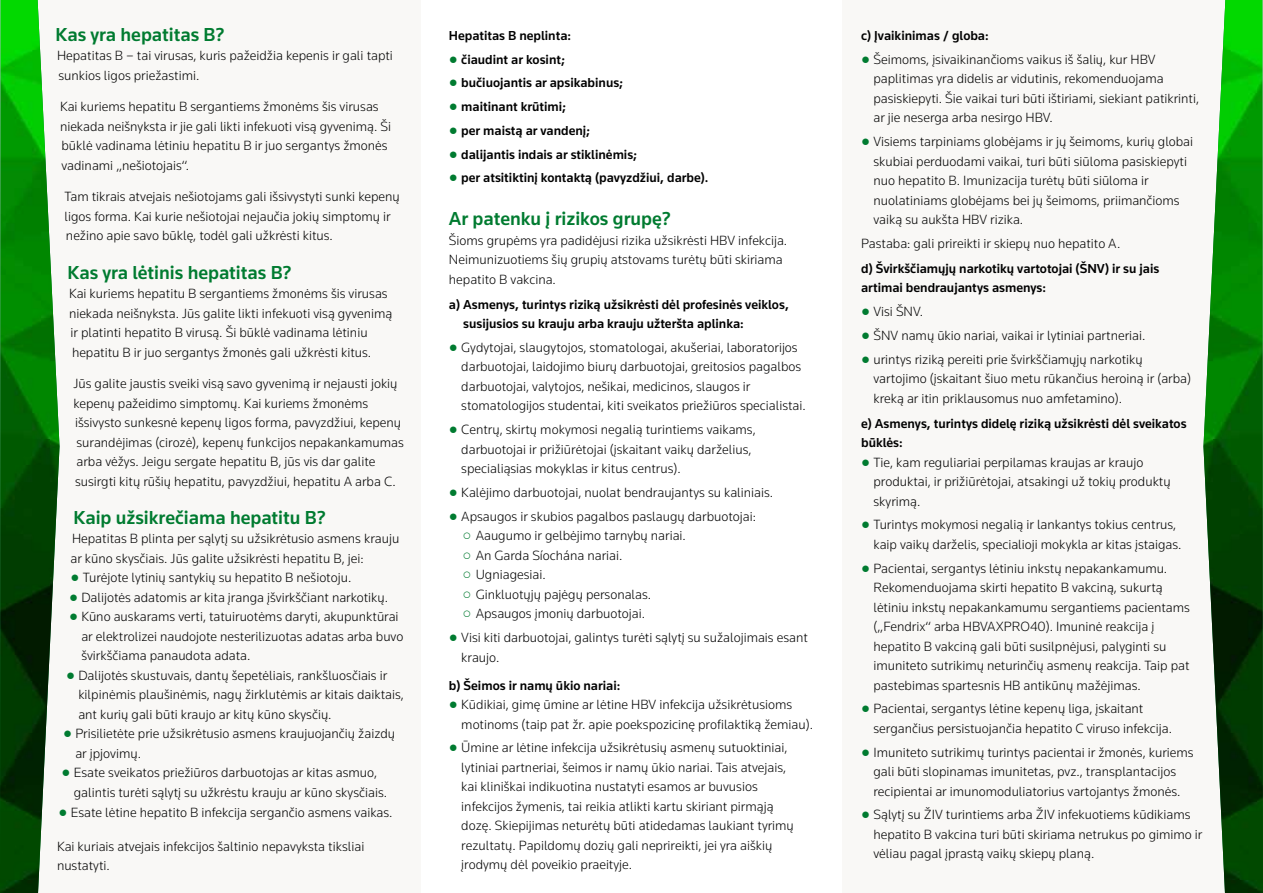
<style>
.page{position:relative;width:1263px;height:893px;background:#fff}
.page>*{position:absolute;margin:0;border:0;box-sizing:border-box;transform-origin:0 0}
.t1{font:500 19.5px "Knowledge";color:#007b30}
.t2{font:300 13.8px/19.5px "Knowledge";color:#000}
.t3{font:500 13.5px/19.5px "Knowledge";color:#000}
.s1{font-family:"Arial";font-weight:400;font-size:15px;color:#007b30}
</style>
<div class="page">
<div style="left:7px;top:0;width:414px;height:893px;background:#f9f8f6"></div>
<div style="left:842px;top:0;width:414px;height:893px;background:#f9f8f6"></div>
<img style="left:0;top:0;width:60px;height:893px">
<img style="left:1203px;top:0;width:60px;height:893px">
<h1 class="t1" style="left:56px;top:22px;width:171px">Kas yra hepatitas B?</h1>
<p class="t2" style="left:57px;top:46px;width:337px">Hepatitas B – tai virusas, kuris pažeidžia kepenis ir gali tapti sunkios ligos priežastimi.</p>
<p class="t2" style="left:60px;top:97px;width:333px">Kai kuriems hepatitu B sergantiems žmonėms šis virusas niekada neišnyksta ir jie gali likti infekuoti visą gyvenimą. Ši būklė vadinama lėtiniu hepatitu B ir juo sergantys žmonės vadinami „nešiotojais“.</p>
<p class="t2" style="left:64px;top:187px;width:337px">Tam tikrais atvejais nešiotojams gali išsivystyti sunki kepenų ligos forma. Kai kurie nešiotojai nejaučia jokių simptomų ir nežino apie savo būklę, todėl gali užkrėsti kitus.</p>
<h1 class="t1" style="left:68px;top:260px;width:226px">Kas yra lėtinis hepatitas B?</h1>
<p class="t2" style="left:69px;top:283px;width:325px">Kai kuriems hepatitu B sergantiems žmonėms šis virusas niekada neišnyksta. Jūs galite likti infekuoti visą gyvenimą ir platinti hepatito B virusą. Ši būklė vadinama lėtiniu hepatitu B ir juo sergantys žmonės gali užkrėsti kitus.</p>
<p class="t2" style="left:73px;top:373px;width:332px">Jūs galite jaustis sveiki visą savo gyvenimą ir nejausti jokių kepenų pažeidimo simptomų. Kai kuriems žmonėms išsivysto sunkesnė kepenų ligos forma, pavyzdžiui, kepenų surandėjimas (cirozė), kepenų funkcijos nepakankamumas arba vėžys. Jeigu sergate hepatitu B, jūs vis dar galite susirgti kitų rūšių hepatitu, pavyzdžiui, hepatitu A arba C.</p>
<h1 class="t1" style="left:74px;top:505px;width:254px">Kaip užsikrečiama hepatitu B?</h1>
<p class="t2" style="left:71px;top:529px;width:330px">Hepatitas B plinta per sąlytį su užsikrėtusio asmens krauju ar kūno skysčiais. Jūs galite užsikrėsti hepatitu B, jei:</p>
<p class="t2" style="left:70px;top:568px;width:282px"><span class="s1">●</span> Turėjote lytinių santykių su hepatito B nešiotoju.</p>
<p class="t2" style="left:69px;top:587px;width:321px"><span class="s1">●</span> Dalijotės adatomis ar kita įranga įšvirkščiant narkotikų.</p>
<p class="t2" style="left:81px;top:607px;width:324px;text-indent:-12px"><span class="s1">●</span> Kūno auskarams verti, tatuiruotėms daryti, akupunktūrai ar elektrolizei naudojote nesterilizuotas adatas arba buvo švirkščiama panaudota adata.</p>
<p class="t2" style="left:78px;top:665px;width:327px;text-indent:-12px"><span class="s1">●</span> Dalijotės skustuvais, dantų šepetėliais, rankšluosčiais ir kilpinėmis plaušinėmis, nagų žirklutėmis ar kitais daiktais, ant kurių gali būti kraujo ar kitų kūno skysčių.</p>
<p class="t2" style="left:75px;top:724px;width:321px;text-indent:-12px"><span class="s1">●</span> Prisilietėte prie užsikrėtusio asmens kraujuojančių žaizdų ar įpjovimų.</p>
<p class="t2" style="left:74px;top:763px;width:315px;text-indent:-12px"><span class="s1">●</span> Esate sveikatos priežiūros darbuotojas ar kitas asmuo, galintis turėti sąlytį su užkrėstu krauju ar kūno skysčiais.</p>
<p class="t2" style="left:58px;top:802px;width:336px"><span class="s1">●</span> Esate lėtine hepatito B infekcija sergančio asmens vaikas.</p>
<p class="t2" style="left:57px;top:836px;width:309px">Kai kuriais atvejais infekcijos šaltinio nepavyksta tiksliai nustatyti.</p>
<p class="t3" style="left:449px;top:25px;width:124px">Hepatitas B neplinta:</p>
<p class="t3" style="left:449px;top:49px;width:118px"><span class="s1">●</span> čiaudint ar kosint;</p>
<p class="t3" style="left:449px;top:73px;width:176px"><span class="s1">●</span> bučiuojantis ar apsikabinus;</p>
<p class="t3" style="left:449px;top:97px;width:119px"><span class="s1">●</span> maitinant krūtimi;</p>
<p class="t3" style="left:449px;top:120px;width:143px"><span class="s1">●</span> per maistą ar vandenį;</p>
<p class="t3" style="left:449px;top:144px;width:190px"><span class="s1">●</span> dalijantis indais ar stiklinėmis;</p>
<p class="t3" style="left:449px;top:168px;width:261px"><span class="s1">●</span> per atsitiktinį kontaktą (pavyzdžiui, darbe).</p>
<h1 class="t1" style="left:449px;top:207px;width:223px">Ar patenku į rizikos grupę?</h1>
<p class="t2" style="left:449px;top:230px;width:340px">Šioms grupėms yra padidėjusi rizika užsikrėsti HBV infekcija.<br>Neimunizuotiems šių grupių atstovams turėtų būti skiriama hepatito B vakcina.</p>
<p class="t3" style="left:463px;top:294px;width:327px;text-indent:-14px">a) Asmenys, turintys riziką užsikrėsti dėl profesinės veiklos, susijusios su krauju arba krauju užteršta aplinka:</p>
<p class="t2" style="left:461px;top:337px;width:346px;text-indent:-12px"><span class="s1">●</span> Gydytojai, slaugytojos, stomatologai, akušeriai, laboratorijos darbuotojai, laidojimo biurų darbuotojai, greitosios pagalbos darbuotojai, valytojos, nešikai, medicinos, slaugos ir stomatologijos studentai, kiti sveikatos priežiūros specialistai.</p>
<p class="t2" style="left:461px;top:420px;width:296px;text-indent:-12px"><span class="s1">●</span> Centrų, skirtų mokymosi negalią turintiems vaikams, darbuotojai ir prižiūrėtojai (įskaitant vaikų darželius, specialiąsias mokyklas ir kitus centrus).</p>
<p class="t2" style="left:449px;top:482px;width:326px"><span class="s1">●</span> Kalėjimo darbuotojai, nuolat bendraujantys su kaliniais.</p>
<p class="t2" style="left:449px;top:506px;width:308px"><span class="s1">●</span> Apsaugos ir skubios pagalbos paslaugų darbuotojai:</p>
<p class="t2" style="left:462px;top:526px;width:225px"><span class="s1">○</span> Aaugumo ir gelbėjimo tarnybų nariai.</p>
<p class="t2" style="left:462px;top:545px;width:162px"><span class="s1">○</span> An Garda Síochána nariai.</p>
<p class="t2" style="left:462px;top:565px;width:85px"><span class="s1">○</span> Ugniagesiai.</p>
<p class="t2" style="left:462px;top:584px;width:190px"><span class="s1">○</span> Ginkluotųjų pajėgų personalas.</p>
<p class="t2" style="left:462px;top:604px;width:184px"><span class="s1">○</span> Apsaugos įmonių darbuotojai.</p>
<p class="t2" style="left:461px;top:627px;width:348px;text-indent:-12px"><span class="s1">●</span> Visi kiti darbuotojai, galintys turėti sąlytį su sužalojimais esant kraujo.</p>
<p class="t3" style="left:449px;top:675px;width:173px">b) Šeimos ir namų ūkio nariai:</p>
<p class="t2" style="left:461px;top:694px;width:353px;text-indent:-12px"><span class="s1">●</span> Kūdikiai, gimę ūmine ar lėtine HBV infekcija užsikrėtusioms motinoms (taip pat žr. apie poekspozicinę profilaktiką žemiau).</p>
<p class="t2" style="left:461px;top:738px;width:334px;text-indent:-12px"><span class="s1">●</span> Ūmine ar lėtine infekcija užsikrėtusių asmenų sutuoktiniai, lytiniai partneriai, šeimos ir namų ūkio nariai. Tais atvejais, kai kliniškai indikuotina nustatyti esamos ar buvusios infekcijos žymenis, tai reikia atlikti kartu skiriant pirmąją dozę. Skiepijimas neturėtų būti atidedamas laukiant tyrimų rezultatų. Papildomų dozių gali neprireikti, jei yra aiškių įrodymų dėl poveikio praeityje.</p>
<p class="t3" style="left:861px;top:26px;width:129px">c) Įvaikinimas / globa:</p>
<p class="t2" style="left:873px;top:49px;width:327px;text-indent:-12px"><span class="s1">●</span> Šeimoms, įsivaikinančioms vaikus iš šalių, kur HBV paplitimas yra didelis ar vidutinis, rekomenduojama pasiskiepyti. Šie vaikai turi būti ištiriami, siekiant patikrinti, ar jie neserga arba nesirgo HBV.</p>
<p class="t2" style="left:873px;top:132px;width:321px;text-indent:-12px"><span class="s1">●</span> Visiems tarpiniams globėjams ir jų šeimoms, kurių globai skubiai perduodami vaikai, turi būti siūloma pasiskiepyti nuo hepatito B. Imunizacija turėtų būti siūloma ir nuolatiniams globėjams bei jų šeimoms, priimančioms vaiką su aukšta HBV rizika.</p>
<p class="t2" style="left:861px;top:233px;width:261px">Pastaba: gali prireikti ir skiepų nuo hepatito A.</p>
<p class="t3" style="left:861px;top:258px;width:300px">d) Švirkščiamųjų narkotikų vartotojai (ŠNV) ir su jais artimai bendraujantys asmenys:</p>
<p class="t2" style="left:861px;top:302px;width:63px"><span class="s1">●</span> Visi ŠNV.</p>
<p class="t2" style="left:861px;top:325px;width:286px"><span class="s1">●</span> ŠNV namų ūkio nariai, vaikai ir lytiniai partneriai.</p>
<p class="t2" style="left:873px;top:349px;width:319px;text-indent:-12px"><span class="s1">●</span> urintys riziką pereiti prie švirkščiamųjų narkotikų vartojimo (įskaitant šiuo metu rūkančius heroiną ir (arba) kreką ar itin priklausomus nuo amfetamino).</p>
<p class="t3" style="left:861px;top:413px;width:327px">e) Asmenys, turintys didelę riziką užsikrėsti dėl sveikatos būklės:</p>
<p class="t2" style="left:873px;top:452px;width:299px;text-indent:-12px"><span class="s1">●</span> Tie, kam reguliariai perpilamas kraujas ar kraujo produktai, ir prižiūrėtojai, atsakingi už tokių produktų skyrimą.</p>
<p class="t2" style="left:873px;top:515px;width:310px;text-indent:-12px"><span class="s1">●</span> Turintys mokymosi negalią ir lankantys tokius centrus, kaip vaikų darželis, specialioji mokykla ar kitas įstaigas.</p>
<p class="t2" style="left:873px;top:558px;width:318px;text-indent:-12px"><span class="s1">●</span> Pacientai, sergantys lėtiniu inkstų nepakankamumu.<br>Rekomenduojama skirti hepatito B vakciną, sukurtą lėtiniu inkstų nepakankamumu sergantiems pacientams („Fendrix“ arba HBVAXPRO40). Imuninė reakcija į hepatito B vakciną gali būti susilpnėjusi, palyginti su imuniteto sutrikimų neturinčių asmenų reakcija. Taip pat pastebimas spartesnis HB antikūnų mažėjimas.</p>
<p class="t2" style="left:873px;top:699px;width:300px;text-indent:-12px"><span class="s1">●</span> Pacientai, sergantys lėtine kepenų liga, įskaitant sergančius persistuojančia hepatito C viruso infekcija.</p>
<p class="t2" style="left:861px;top:742px;width:334px;text-align:center"><span class="s1">●</span> Imuniteto sutrikimų turintys pacientai ir žmonės, kuriems gali būti slopinamas imunitetas, pvz., transplantacijos recipientai ar imunomoduliatorius vartojantys žmonės.</p>
<p class="t2" style="left:873px;top:805px;width:330px;text-indent:-12px"><span class="s1">●</span> Sąlytį su ŽIV turintiems arba ŽIV infekuotiems kūdikiams hepatito B vakcina turi būti skiriama netrukus po gimimo ir vėliau pagal įprastą vaikų skiepų planą.</p>
</div>
